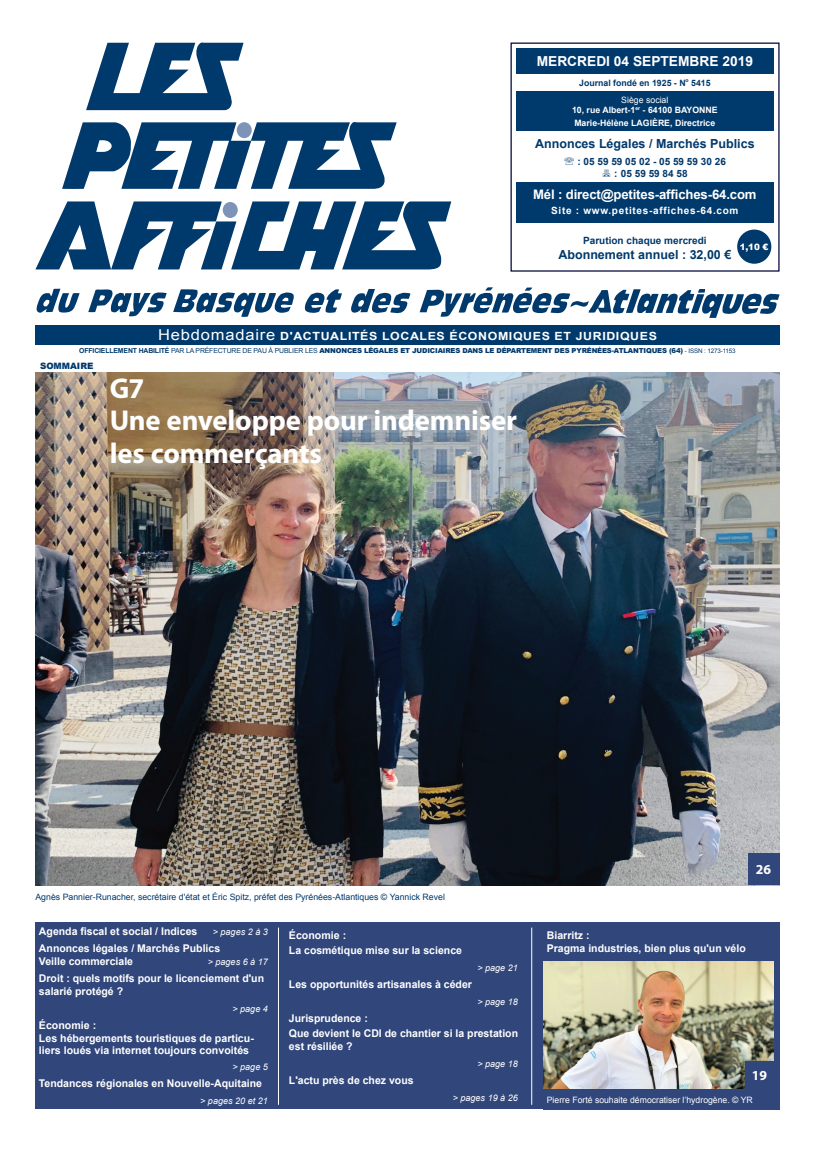
<style>
.page{position:relative;width:815px;height:1150px;background:#fff}
.page>*{position:absolute;margin:0;border:0;box-sizing:border-box;transform-origin:0 0}
.t1{font:700 28.75px/32.5px "Myriad Pro";letter-spacing:-.005em;color:#fff}
.t2{font:700 13.75px "Arial";color:#fff}
.t3{font:700 13.75px "Myriad Pro";color:#fff}
.t4{font:700 13.12px "Arial";letter-spacing:-.01em;color:#fff}
.t5{font:700 12.5px "Arial";color:#00396c}
.t6{font:700 11.25px "Arial";letter-spacing:.05em;color:#fff;scale:1.1 1}
.t7{font:700 10.62px/12.8px "Arial";color:#fff}
.t8{font:700 10px/12px "Arial";color:#00396c;text-align:center}
.t9{font:700 10px "Arial";letter-spacing:.07em;color:#fff}
.t10{font:italic 9px "Arial";color:#fff}
.t11{font:8.75px "Arial";color:#00396c}
.t12{font:700 8.75px/10.5px "Arial";color:#fff;text-align:center}
.t13{font:8.75px "Arial";color:#fff}
.t14{font:700 8.75px "Arial";color:#00396c}
.t15{font:900 8.75px "Arial";color:#00396c}
.t16{font:900 8.75px "Arial";color:#fff}
.t17{font:900 6.88px "Arial";letter-spacing:-.02em;color:#00396c}
.t18{font:700 5.12px "Arial";color:#00396c}
.s1{font-style:italic}
.s2{font-weight:400}
.s3{font-weight:400;font-size:15px}
.s4{font-weight:700}
.s5{font-weight:400;font-size:6.25px}
</style>
<div class="page">
<div style="left:35px;top:922px;width:745px;height:187px;background:#31467b"></div>
<img style="left:543px;top:961px;width:230px;height:128px">
<svg style="left:351px;top:289px;width:60px;height:25px"></svg>
<svg style="left:420px;top:287px;width:360px;height:31px"></svg>
<svg style="left:88px;top:289px;width:79px;height:28px"></svg>
<svg style="left:36px;top:289px;width:44px;height:24px"></svg>
<svg style="left:173px;top:289px;width:169px;height:28px"></svg>
<svg style="left:86px;top:43px;width:158px;height:67px"></svg>
<svg style="left:35px;top:201px;width:416px;height:68px"></svg>
<svg style="left:62px;top:122px;width:335px;height:67px"></svg>
<div style="left:237px;top:122px;width:15px;height:16px;background:#7d94b8;border-radius:50%"></div>
<div style="left:223px;top:202px;width:15px;height:16px;background:#7d94b8;border-radius:50%"></div>
<div style="left:511px;top:43px;width:269px;height:229px;border:1px solid #00063b"></div>
<div style="left:516px;top:91px;width:257px;height:40px;background:#00396c"></div>
<div style="left:516px;top:49px;width:257px;height:25px;background:#00396c"></div>
<div style="left:35px;top:325px;width:745px;height:19px;background:#00396c"></div>
<div style="left:737px;top:230px;width:34px;height:34px;background:#00396c;border-radius:50%"></div>
<div style="left:516px;top:182px;width:257px;height:41px;background:#00396c"></div>
<img style="left:35px;top:372px;width:745px;height:513px">
<div style="left:745px;top:1061px;width:29px;height:28px;background:#31467b"></div>
<div style="left:748px;top:853px;width:32px;height:32px;background:#31467b"></div>
<hr style="left:278px;top:927px;width:1px;height:178px;background:#fff">
<hr style="left:531px;top:927px;width:1px;height:178px;background:#fff">
<p class="t2" style="left:537px;top:52px;width:22px">Mercredi</p>
<p class="t2" style="left:614px;top:52px;width:58px">04 septembre</p>
<p class="t2" style="left:722px;top:52px;width:32px">2019</p>
<p class="t14" style="left:579px;top:77px;width:108px">Journal fondé en 1925 <span class="s1">-</span> N</p>
<p class="t18" style="left:686px;top:77px;width:5px">o</p>
<p class="t14" style="left:691px;top:77px;width:21px">5415</p>
<p class="t12" style="left:572px;top:95px;width:147px"><span class="s2">Siège social<br></span>10, rue Albert-1<sup>er</sup> - 64100 BAYONNE</p>
<p class="t12" style="left:574px;top:117px;width:143px">Marie-Hélène LAGIÈRE, Directrice</p>
<p class="t8" style="left:577px;top:156px;width:150px">: 05 59 59 05 02 - 05 59 59 30 26 : 05 59 59 84 58</p>
<p class="t5" style="left:535px;top:136px;width:221px">Annonces Légales / Marchés Publics</p>
<p class="t4" style="left:533px;top:186px;width:225px">Mél : direct@petites-affiches-64.com</p>
<p class="t9" style="left:551px;top:204px;width:189px">Site : www.petites-affiches-64.com</p>
<p class="t8" style="left:583px;top:234px;width:125px">Parution chaque mercredi</p>
<p class="t5" style="left:558px;top:246px;width:174px">Abonnement annuel : 32,00 €</p>
<p class="t16" style="left:740px;top:240px;width:30px">1,10 €</p>
<p class="t6" style="left:158px;top:329px;width:274px"><span class="s3">Hebdomadaire</span> D'ACTUALITÉS LOCALES économi</p>
<p class="t6" style="left:513px;top:329px;width:18px">queS</p>
<p class="t6" style="left:555px;top:329px;width:34px">et juridi</p>
<p class="t6" style="left:620px;top:329px;width:18px">queS</p>
<p class="t17" style="left:79px;top:346px;width:658px"><span class="s4">OFFICIELLEMENT HABILITÉ</span> <span class="s2">PAR LA PRÉFECTURE DE PAU à PUBLIER LES</span> ANNONCES LÉGALES ET JUDICIAIRES DANS LE DÉPARTEMENT DES PYRÉNÉES-ATLANTIQUES (64) <span class="s5">- ISSN : 1273-1153</span></p>
<p class="t15" style="left:40px;top:360px;width:14px">SOMMAIRE</p>
<h1 class="t1" style="left:110px;top:371px;width:409px">G7<br>Une enveloppe pour indemniser les commerçants</h1>
<p class="t11" style="left:35px;top:891px;width:411px">Agnès Pannier-Runacher, secrétaire d'état et Éric Spitz, préfet des Pyrénées-Atlantiques © Yannick Revel</p>
<p class="t7" style="left:39px;top:926px;width:160px">Agenda fiscal et social / Indices</p>
<p class="t10" style="left:213px;top:926px;width:57px">&gt; pages 2 à 3</p>
<p class="t7" style="left:39px;top:943px;width:183px">Annonces légales / Marchés Publics<br>Veille commerciale</p>
<p class="t10" style="left:208px;top:956px;width:62px">&gt; pages 6 à 17</p>
<p class="t7" style="left:39px;top:972px;width:227px">Droit : quels motifs pour le licenciement d'un salarié protégé ?</p>
<p class="t10" style="left:232px;top:1003px;width:37px">&gt; page 4</p>
<p class="t7" style="left:39px;top:1019px;width:216px">Économie :<br>Les hébergements touristiques de particu&shy;liers loués via internet toujours convoités</p>
<p class="t10" style="left:232px;top:1061px;width:37px">&gt; page 5</p>
<p class="t7" style="left:39px;top:1077px;width:225px">Tendances régionales en Nouvelle-Aquitaine</p>
<p class="t10" style="left:200px;top:1095px;width:69px">&gt; pages 20 et 21</p>
<p class="t7" style="left:289px;top:927px;width:175px;line-height:15.6px">Économie :<br>La cosmétique mise sur la science</p>
<p class="t10" style="left:477px;top:962px;width:42px">&gt; page 21</p>
<p class="t7" style="left:289px;top:978px;width:184px">Les opportunités artisanales à céder</p>
<p class="t10" style="left:477px;top:996px;width:42px">&gt; page 18</p>
<p class="t7" style="left:289px;top:1010px;width:231px;line-height:15.6px">Jurisprudence :<br>Que devient le CDI de chantier si la prestation</p>
<p class="t7" style="left:289px;top:1040px;width:65px">est résiliée ?</p>
<p class="t10" style="left:477px;top:1058px;width:42px">&gt; page 18</p>
<p class="t7" style="left:289px;top:1074px;width:126px">L'actu près de chez vous</p>
<p class="t10" style="left:453px;top:1092px;width:67px">&gt; pages 19 à 26</p>
<p class="t3" style="left:756px;top:861px;width:17px">26</p>
<p class="t7" style="left:547px;top:929px;width:200px">Biarritz :<br>Pragma industries, bien plus qu'un vélo</p>
<p class="t3" style="left:752px;top:1066px;width:17px">19</p>
<p class="t13" style="left:547px;top:1094px;width:208px">Pierre Forté souhaite démocratiser l’hydrogène. © YR</p>
</div>
